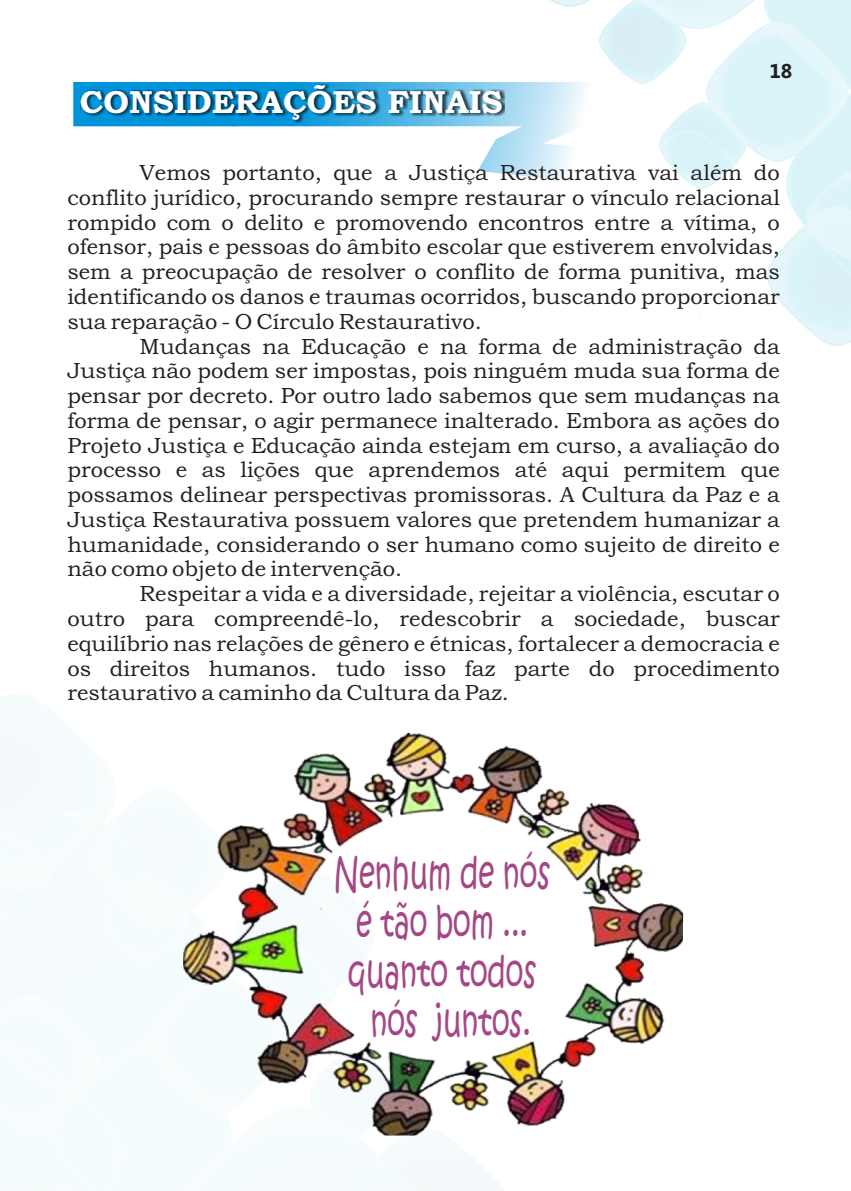
<style>
.page{position:relative;width:851px;height:1191px;background:#fff}
.page>*{position:absolute;margin:0;border:0;box-sizing:border-box;transform-origin:0 0}
.t1{font:42.2px/49.4px "Kristen ITC";color:#a54786;text-align:center;scale:.67 1}
.t2{font:700 32px "Bookman Old Style";color:#fff}
.t3{font:22px/24.8px "Bookman Old Style";color:#231f20;text-align:justify}
.t4{font:700 20px "Gisha";color:#231f20}
</style>
<div class="page">
<img style="left:550px;top:0;width:300px;height:346px">
<svg style="left:73px;top:82px;width:644px;height:111px"></svg>
<div style="left:81px;top:84px;width:423px;height:39px;background:#231f20;opacity:.78"></div>
<img style="left:183px;top:732px;width:501px;height:403px">
<h2 class="t2" style="left:80px;top:90px;width:424px">CONSIDERAÇÕES FINAIS</h2>
<p class="t4" style="left:768px;top:63px;width:24px">18</p>
<p class="t3" style="left:67px;top:162px;width:713px;text-indent:72px">Vemos portanto, que a Justiça Restaurativa vai além do conflito jurídico, procurando sempre restaurar o vínculo relacional rompido com o delito e promovendo encontros entre a vítima, o ofensor, pais e pessoas do âmbito escolar que estiverem envolvidas, sem a preocupação de resolver o conflito de forma punitiva, mas identificando os danos e traumas ocorridos, buscando proporcionar sua reparação - O Círculo Restaurativo.</p>
<p class="t3" style="left:67px;top:335px;width:713px;text-indent:72px">Mudanças na Educação e na forma de administração da Justiça não podem ser impostas, pois ninguém muda sua forma de pensar por decreto. Por outro lado sabemos que sem mudanças na forma de pensar, o agir permanece inalterado. Embora as ações do Projeto Justiça e Educação ainda estejam em curso, a avaliação do processo e as lições que aprendemos até aqui permitem que possamos delinear perspectivas promissoras. A Cultura da Paz e a Justiça Restaurativa possuem valores que pretendem humanizar a humanidade, considerando o ser humano como sujeito de direito e não como objeto de intervenção.</p>
<p class="t3" style="left:67px;top:583px;width:713px;text-indent:72px">Respeitar a vida e a diversidade, rejeitar a violência, escutar o outro para compreendê-lo, redescobrir a sociedade, buscar equilíbrio nas relações de gênero e étnicas, fortalecer a democracia e os direitos humanos. tudo isso faz parte do procedimento restaurativo a caminho da Cultura da Paz.</p>
<h1 class="t1" style="left:334px;top:849px;width:324px">Nenhum de nós é tão bom ... quanto todos nós juntos.</h1>
</div>
